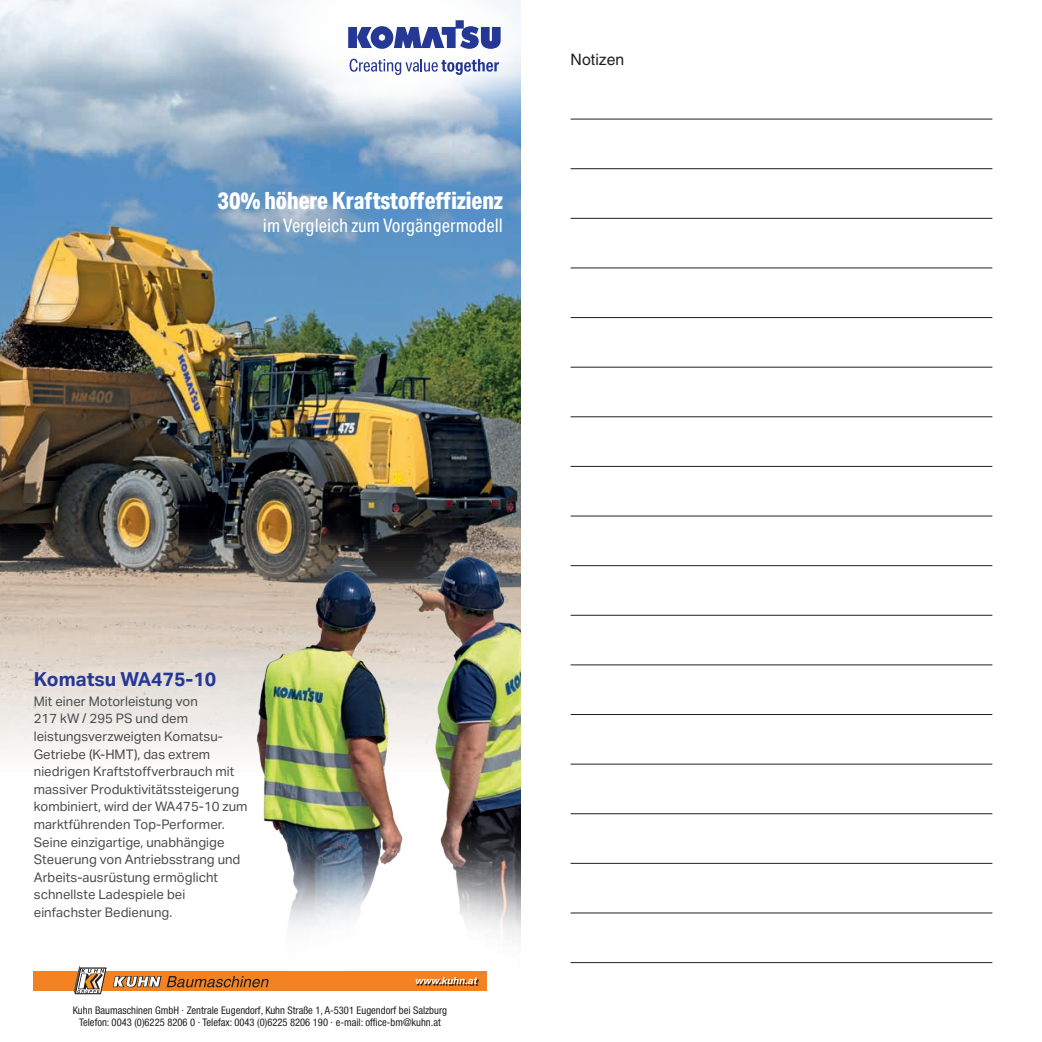
<style>
.page{position:relative;width:1042px;height:1042px;background:#fff}
.page>*{position:absolute;margin:0;border:0;box-sizing:border-box;transform-origin:0 0}
.t1{font:800 23.8px "Aktiv Grotesk Cd";color:#fff}
.t2{font:700 19.25px "Aktiv Grotesk";color:#263895}
.t3{font:18.72px "Aktiv Grotesk Cd";color:#fff}
.t4{font:15.75px "Helvetica LT Std";letter-spacing:.005em;color:#231f20}
.t5{font:13.12px/17.5px "Aktiv Grotesk";color:#4b4c4d}
.t6{font:condensed 10.5px/12.6px "Helvetica Neue LT Pro";color:#231f20;text-align:center}
.t7{font:italic 700 9.8px "Helvetica Neue LT Pro";color:#fff}
</style>
<div class="page">
<hr style="left:570px;top:119px;width:422px;height:1px;background:#231f20">
<hr style="left:570px;top:168px;width:422px;height:1px;background:#231f20">
<hr style="left:570px;top:218px;width:422px;height:1px;background:#231f20">
<hr style="left:570px;top:268px;width:422px;height:1px;background:#231f20">
<hr style="left:570px;top:317px;width:422px;height:1px;background:#231f20">
<hr style="left:570px;top:367px;width:422px;height:1px;background:#231f20">
<hr style="left:570px;top:416px;width:422px;height:1px;background:#231f20">
<hr style="left:570px;top:466px;width:422px;height:1px;background:#231f20">
<hr style="left:570px;top:516px;width:422px;height:1px;background:#231f20">
<hr style="left:570px;top:565px;width:422px;height:1px;background:#231f20">
<hr style="left:570px;top:615px;width:422px;height:1px;background:#231f20">
<hr style="left:570px;top:664px;width:422px;height:1px;background:#231f20">
<hr style="left:570px;top:714px;width:422px;height:1px;background:#231f20">
<hr style="left:570px;top:764px;width:422px;height:1px;background:#231f20">
<hr style="left:570px;top:813px;width:422px;height:1px;background:#231f20">
<hr style="left:570px;top:863px;width:422px;height:1px;background:#231f20">
<hr style="left:570px;top:912px;width:422px;height:1px;background:#231f20">
<hr style="left:570px;top:962px;width:422px;height:1px;background:#231f20">
<img style="left:0;top:103px;width:521px;height:653px">
<img style="left:203px;top:530px;width:318px;height:269px">
<img style="left:203px;top:772px;width:250px;height:27px">
<img style="left:33px;top:799px;width:488px;height:196px">
<img style="left:87px;top:103px;width:434px;height:71px">
<img style="left:217px;top:0;width:304px;height:135px">
<svg style="left:349px;top:59px;width:150px;height:16px"></svg>
<svg style="left:348px;top:20px;width:153px;height:29px"></svg>
<div style="left:34px;top:971px;width:453px;height:20px;background:#f58220"></div>
<svg style="left:113px;top:976px;width:156px;height:11px"></svg>
<svg style="left:74px;top:966px;width:32px;height:28px"></svg>
<svg style="left:417px;top:978px;width:62px;height:7px"></svg>
<h1 class="t1" style="left:218px;top:187px;width:287px">30% höhere Kraftstoffeffizienz</h1>
<h3 class="t3" style="left:263px;top:215px;width:242px">im Vergleich zum Vorgängermodell</h3>
<p class="t4" style="left:570px;top:50px;width:55px">Notizen</p>
<h2 class="t2" style="left:34px;top:668px;width:184px">Komatsu WA475-10</h2>
<p class="t5" style="left:34px;top:692px;width:215px">Mit einer Motorleistung von<br>217 kW / 295 PS und dem leistungsverzweigten Komatsu-<br>Getriebe (K-HMT), das extrem niedrigen Kraftstoffverbrauch mit massiver Produktivitätssteigerung kombiniert, wird der WA475-10 zum marktführenden Top-Performer.<br>Seine einzigartige, unabhängige<br>Steuerung von Antriebsstrang und<br>Arbeits-ausrüstung ermöglicht schnellste Ladespiele bei einfachster Bedienung.</p>
<p class="t7" style="left:416px;top:974px;width:63px">www.kuhn.at</p>
<p class="t6" style="left:73px;top:1003px;width:376px">Kuhn Baumaschinen GmbH · Zentrale Eugendorf, Kuhn Straße 1, A-5301 Eugendorf bei Salzburg<br>Telefon: 0043 (0)6225 8206 0 · Telefax: 0043 (0)6225 8206 190 · e-mail: office-bm@kuhn.at</p>
</div>
